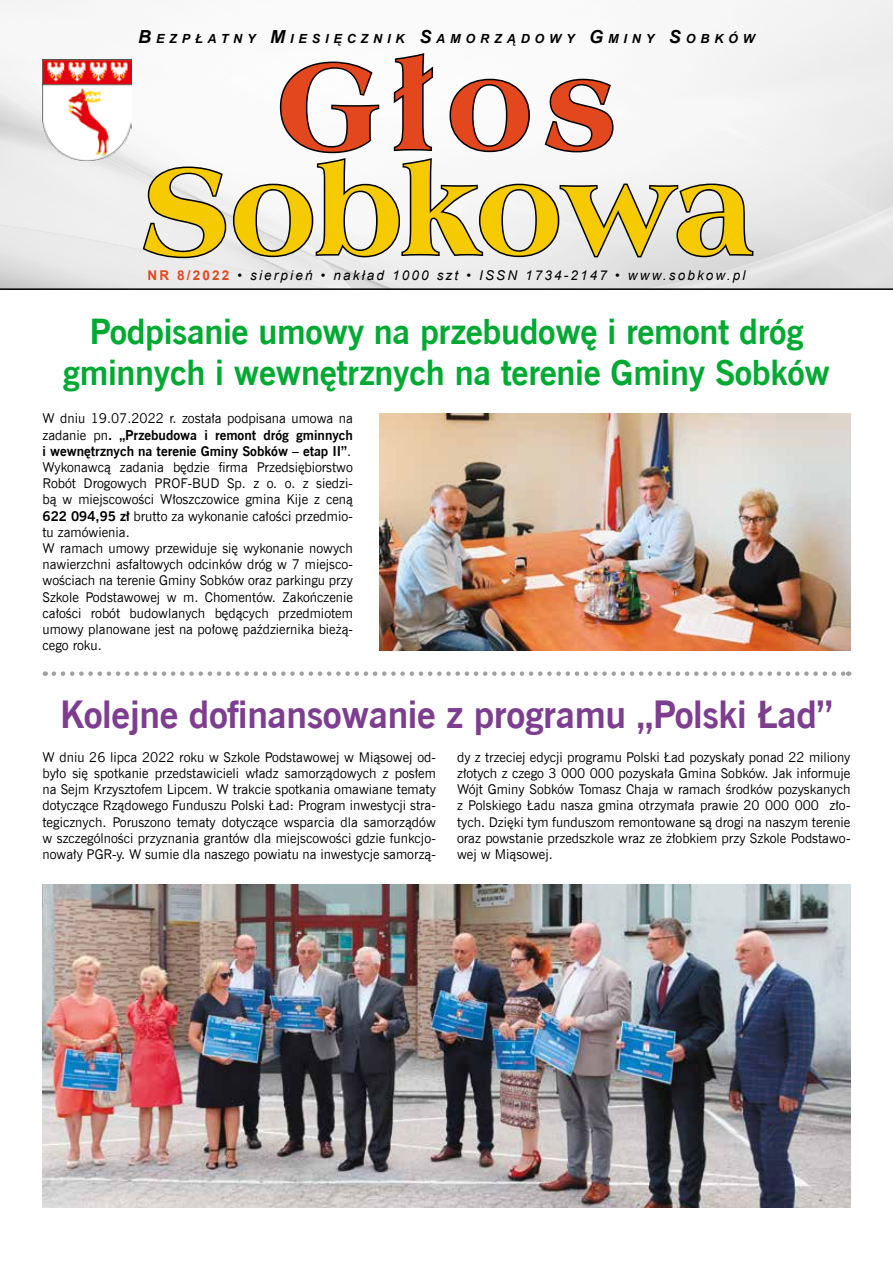
<style>
.page{position:relative;width:893px;height:1263px;background:#fff}
.page>*{position:absolute;margin:0;border:0;box-sizing:border-box;transform-origin:0 0}
.t1{font:129px "Americana X Bd EU";color:#f5ca00}
.t2{font:129px "Americana X Bd EU";color:#e3471d}
.t3{font:700 37.5px "News Goth EU";letter-spacing:-.01em;color:#7e3e8f}
.t4{font:700 34.5px/41.4px "News Goth EU";letter-spacing:-.01em;color:#00aa32;text-align:center}
.t5{font:13.5px/16.2px "News Goth EU";color:#000;text-align:justify}
.t6{font:italic 13.5px "Arial";letter-spacing:.16em;color:#000}
.t7{font:italic 700 12.6px "Arial";letter-spacing:.385em;color:#000}
.s1{font-size:18px}
.s2{font-weight:700;font-style:normal;color:#e3471d}
.s3{font-weight:700}
</style>
<div class="page">
<img style="left:0;top:0;width:893px;height:288px">
<svg style="left:141px;top:51px;width:614px;height:209px"></svg>
<hr style="left:0;top:288px;width:893px;height:2px;background:#000">
<img style="left:43px;top:60px;width:88px;height:101px">
<img style="left:43px;top:884px;width:807px;height:324px">
<img style="left:379px;top:414px;width:471px;height:236px">
<svg style="left:54px;top:671px;width:795px;height:5px"></svg>
<p class="t7" style="left:138px;top:30px;width:618px"><span class="s1">B</span>EZPŁATNY <span class="s1">M</span>IESIĘCZNIK <span class="s1">S</span>AMORZĄDOWY <span class="s1">G</span>MINY <span class="s1">S</span>OBKÓW</p>
<h1 class="t2" style="left:277px;top:29px;width:342px">Głos</h1>
<h1 class="t1" style="left:142px;top:134px;width:612px">Sobkowa</h1>
<p class="t6" style="left:148px;top:266px;width:599px"><span class="s2">NR 8/2022</span> • sierpień • nakład 1000 szt • ISSN 1734-2147 • www.sobkow.pl</p>
<h3 class="t4" style="left:63px;top:312px;width:769px">Podpisanie umowy na przebudowę i remont dróg gminnych i wewnętrznych na terenie Gminy Sobków</h3>
<p class="t5" style="left:43px;top:411px;width:312px;text-align:left">W dniu 19.07.2022 r. została podpisana umowa na zadanie pn<span class="s3">. „Przebudowa i remont dróg gminnych i wewnętrznych na terenie Gminy Sobków – etap II”</span>.<br>Wykonawcą zadania będzie firma Przedsiębiorstwo Robót Drogowych PROF-BUD Sp. z o. o. z siedzi&shy;bą w miejscowości Włoszczowice gmina Kije z ceną <span class="s3">622 094,95 zł</span> brutto za wykonanie całości przedmio&shy;tu zamówienia.<br>W ramach umowy przewiduje się wykonanie nowych nawierzchni asfaltowych odcinków dróg w 7 miejsco&shy;wościach na terenie Gminy Sobków oraz parkingu przy Szkole Podstawowej w m. Chomentów. Zakończenie całości robót budowlanych będących przedmiotem umowy planowane jest na połowę października bieżą&shy;cego roku.</p>
<h2 class="t3" style="left:60px;top:691px;width:774px">Kolejne dofinansowanie z programu „Polski Ład”</h2>
<p class="t5" style="left:43px;top:749px;width:395px">W dniu 26 lipca 2022 roku w Szkole Podstawowej w Miąsowej od&shy;było się spotkanie przedstawicieli władz samorządowych z posłem na Sejm Krzysztofem Lipcem. W trakcie spotkania omawiane tematy dotyczące Rządowego Funduszu Polski Ład: Program inwestycji stra&shy;tegicznych. Poruszono tematy dotyczące wsparcia dla samorządów w szczególności przyznania grantów dla miejscowości gdzie funkcjo&shy;nowały PGR-y. W sumie dla naszego powiatu na inwestycje samorzą-</p>
<p class="t5" style="left:457px;top:749px;width:395px">dy z trzeciej edycji programu Polski Ład pozyskały ponad 22 miliony złotych z czego 3 000 000 pozyskała Gmina Sobków. Jak informuje Wójt Gminy Sobków Tomasz Chaja w ramach środków pozyskanych z Polskiego Ładu nasza gmina otrzymała prawie 20 000 000 zło&shy;tych. Dzięki tym funduszom remontowane są drogi na naszym terenie oraz powstanie przedszkole wraz ze żłobkiem przy Szkole Podstawo&shy;wej w Miąsowej.</p>
</div>
